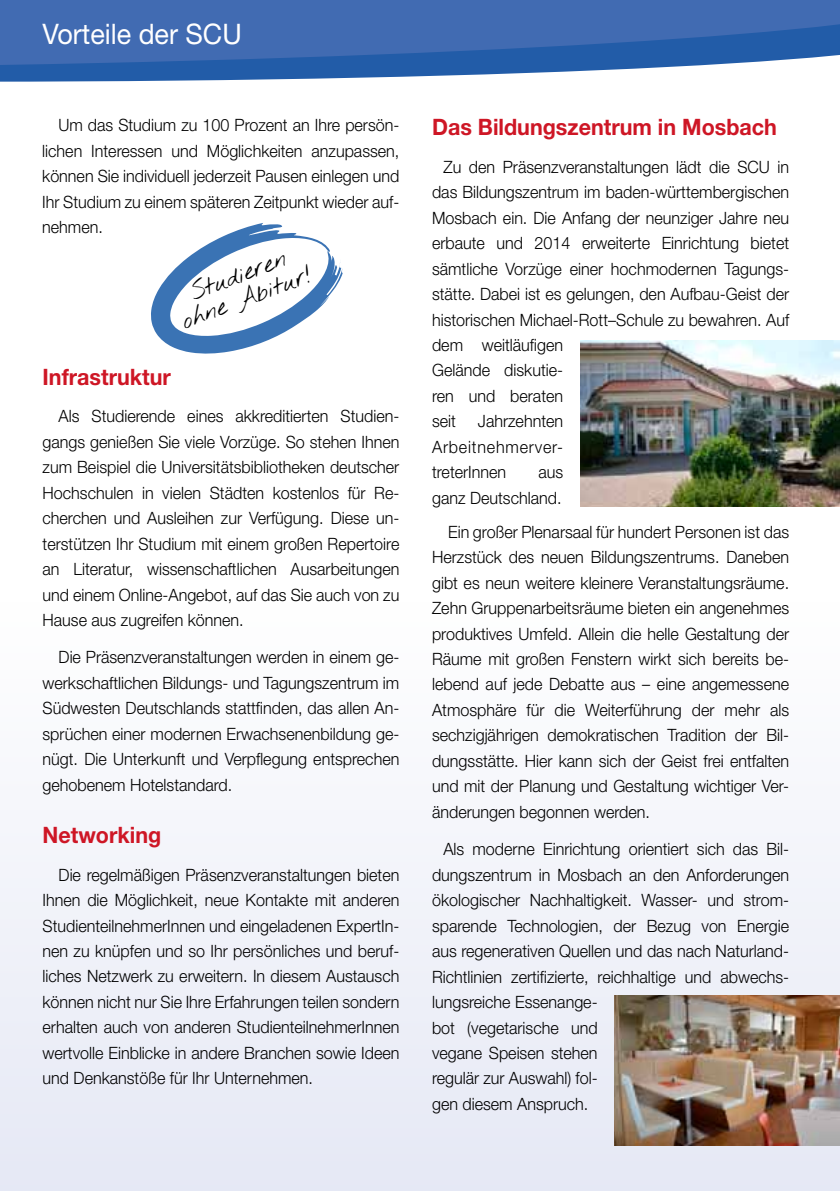
<style>
.page{position:relative;width:840px;height:1191px;background:#fff}
.page>*{position:absolute;margin:0;border:0;box-sizing:border-box;transform-origin:0 0}
.t1{font:28.2px "Helvetica Neue LT Std";color:#fff;scale:.95 1}
.t2{font:24.8px/23.8px "Nothing You Could Do";color:#000;text-align:center;scale:.95 1}
.t3{font:700 22.6px "Helvetica Neue LT Std";color:#ce1625;scale:.95 1}
.t4{font:300 17px/25.4px "Helvetica Neue LT Std";color:#000;text-align:justify;scale:.95 1}
</style>
<div class="page">
<svg style="left:0;top:74px;width:496px;height:8px;fill:#225ca8"></svg>
<svg style="left:0;top:0;width:839px;height:74px;background:#406db2"></svg>
<div style="left:0;top:602px;width:839px;height:589px;background:#f3f4fa"></div>
<svg style="left:151px;top:223px;width:191px;height:131px"></svg>
<img style="left:614px;top:995px;width:225px;height:150px">
<img style="left:580px;top:341px;width:259px;height:165px">
<h1 class="t1" style="left:43px;top:17px;width:211px">Vorteile der SCU</h1>
<p class="t4" style="left:42px;top:112px;width:377px;text-indent:16px">Um das Studium zu 100 Prozent an Ihre persön&shy;lichen Interessen und Möglichkeiten anzupassen, können Sie individuell jederzeit Pausen einlegen und Ihr Studium zu einem späteren Zeitpunkt wieder auf&shy;nehmen.</p>
<h3 class="t3" style="left:432px;top:113px;width:364px">Das Bildungszentrum in Mosbach</h3>
<p class="t4" style="left:432px;top:154px;width:377px;text-align:left;text-indent:11px">Zu den Präsenzveranstaltungen lädt die SCU in das Bildungszentrum im baden-württembergischen Mosbach ein. Die Anfang der neunziger Jahre neu erbaute und 2014 erweiterte Einrichtung bietet sämtliche Vorzüge einer hochmodernen Tagungs&shy;stätte. Dabei ist es gelungen, den Aufbau-Geist der historischen Michael-Rott–Schule zu bewahren. Auf dem weitläufigen<br>Gelände diskutie-<br>ren und beraten<br>seit</p>
<h2 class="t2" style="left:170px;top:288px;width:146px;rotate:-20deg">Studieren ohne Abitur!</h2>
<h3 class="t3" style="left:43px;top:363px;width:136px">Infrastruktur</h3>
<p class="t4" style="left:43px;top:403px;width:377px;text-indent:16px">Als Studierende eines akkreditierten Studien&shy;gangs genießen Sie viele Vorzüge. So stehen Ihnen zum Beispiel die Universitätsbibliotheken deutscher Hochschulen in vielen Städten kostenlos für Re&shy;cherchen und Ausleihen zur Verfügung. Diese un&shy;terstützen Ihr Studium mit einem großen Repertoire an Literatur, wissenschaftlichen Ausarbeitungen und einem Online-Angebot, auf das Sie auch von zu Hause aus zugreifen können.</p>
<p class="t4" style="left:43px;top:644px;width:377px;text-indent:16px">Die Präsenzveranstaltungen werden in einem ge&shy;werkschaftlichen Bildungs- und Tagungszentrum im Südwesten Deutschlands stattfinden, das allen An&shy;sprüchen einer modernen Erwachsenenbildung ge&shy;nügt. Die Unterkunft und Verpflegung entsprechen gehobenem Hotelstandard.</p>
<h3 class="t3" style="left:43px;top:821px;width:126px">Networking</h3>
<p class="t4" style="left:43px;top:861px;width:377px;text-indent:16px">Die regelmäßigen Präsenzveranstaltungen bieten Ihnen die Möglichkeit, neue Kontakte mit anderen StudienteilnehmerInnen und eingeladenen ExpertIn&shy;nen zu knüpfen und so Ihr persönliches und beruf&shy;liches Netzwerk zu erweitern. In diesem Austausch können nicht nur Sie Ihre Erfahrungen teilen sondern erhalten auch von anderen StudienteilnehmerInnen wertvolle Einblicke in andere Branchen sowie Ideen und Denkanstöße für Ihr Unternehmen.</p>
<p class="t4" style="left:432px;top:408px;width:139px;text-indent:46px">Jahrzehnten Arbeitnehmerver&shy;treterInnen</p>
<p class="t4" style="left:432px;top:459px;width:139px;text-align:right">aus<br>ganz Deutschland.</p>
<p class="t4" style="left:432px;top:518px;width:377px;text-indent:16px">Ein großer Plenarsaal für hundert Personen ist das Herzstück des neuen Bildungszentrums. Daneben gibt es neun weitere kleinere Veranstaltungsräume.<br>Zehn Gruppenarbeitsräume bieten ein angenehmes produktives Umfeld. Allein die helle Gestaltung der Räume mit großen Fenstern wirkt sich bereits be&shy;lebend auf jede Debatte aus – eine angemessene Atmosphäre für die Weiterführung der mehr als sechzigjährigen demokratischen Tradition der Bil&shy;dungsstätte. Hier kann sich der Geist frei entfalten und mit der Planung und Gestaltung wichtiger Ver&shy;änderungen begonnen werden.</p>
<p class="t4" style="left:432px;top:836px;width:377px;text-align:left;text-indent:11px">Als moderne Einrichtung orientiert sich das Bil&shy;dungszentrum in Mosbach an den Anforderungen ökologischer Nachhaltigkeit. Wasser- und strom&shy;sparende Technologien, der Bezug von Energie aus regenerativen Quellen und das nach Naturland-Richtlinien zertifizierte, reichhaltige und abwechs&shy;lungsreiche Essenange-<br>bot (vegetarische und<br>vegane Speisen stehen<br>regulär zur Auswahl) fol-<br>gen diesem Anspruch.</p>
</div>
